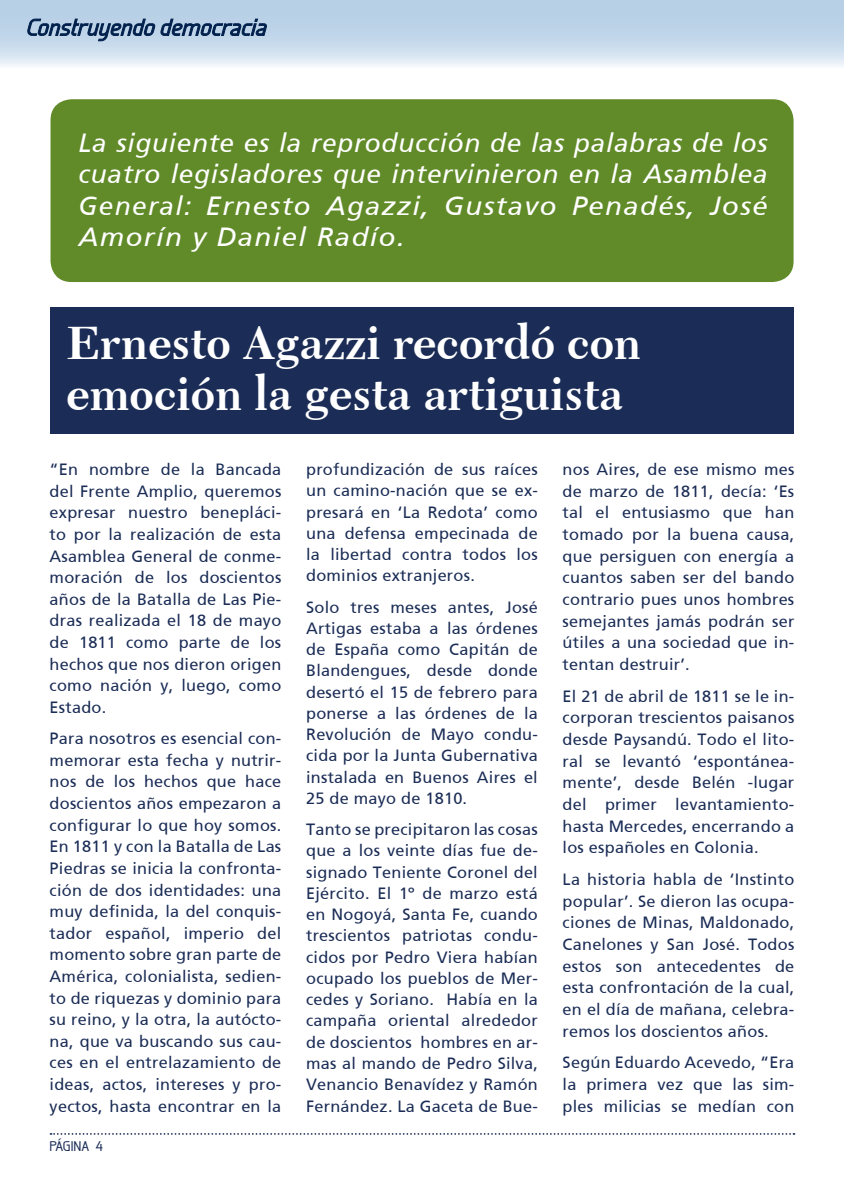
<style>
.page{position:relative;width:844px;height:1191px;background:#fff}
.page>*{position:absolute;margin:0;border:0;box-sizing:border-box;transform-origin:0 0}
.t1{font:700 49px/50.8px "Transitional 511 BT";color:#fff}
.t2{font:italic 26.25px/31.5px "Frutigerlarghe";letter-spacing:.05em;color:#fff;text-align:justify}
.t3{font:16.28px/21.5px "Frutigerlarghe Roman";letter-spacing:.015em;color:#1b2d56;text-align:justify}
.t4{font:500 14px "Galette";color:#1b2d56}
</style>
<div class="page">
<svg style="left:0;top:0;width:843px;height:66px;background:#c6d9eb"></svg>
<svg style="left:27px;top:19px;width:240px;height:22px;background:#7e97b3"></svg>
<svg style="left:50px;top:1133px;width:744px;height:1px"></svg>
<hr style="left:843px;top:0;width:1px;height:68px;background:#3077b8">
<div style="left:50px;top:99px;width:743px;height:183px;background:#618b29;border-radius:21px"></div>
<div style="left:50px;top:307px;width:744px;height:126px;background:#1b2d56"></div>
<h2 class="t2" style="left:78px;top:127px;width:690px">La siguiente es la reproducción de las palabras de los cuatro legisladores que intervinieron en la Asamblea General: Ernesto Agazzi, Gustavo Penadés, José Amorín y Daniel Radío.</h2>
<h1 class="t1" style="left:66px;top:316px;width:576px">Ernesto Agazzi recordó con emoción la gesta artiguista</h1>
<p class="t3" style="left:50px;top:458px;width:233px">“En nombre de la Bancada del Frente Amplio, queremos expresar nuestro benepláci&shy;to por la realización de esta Asamblea General de conme&shy;moración de los doscientos años de la Batalla de Las Pie&shy;dras realizada el 18 de mayo de 1811 como parte de los hechos que nos dieron origen como nación y, luego, como Estado.</p>
<p class="t3" style="left:50px;top:727px;width:233px">Para nosotros es esencial con&shy;memorar esta fecha y nutrir&shy;nos de los hechos que hace doscientos años empezaron a configurar lo que hoy somos.<br>En 1811 y con la Batalla de Las Piedras se inicia la confronta&shy;ción de dos identidades: una muy definida, la del conquis&shy;tador español, imperio del momento sobre gran parte de América, colonialista, sedien&shy;to de riquezas y dominio para su reino, y la otra, la autócto&shy;na, que va buscando sus cau&shy;ces en el entrelazamiento de ideas, actos, intereses y pro&shy;yectos, hasta encontrar en la</p>
<p class="t4" style="left:49px;top:1137px;width:55px">PÁGINA 4</p>
<p class="t3" style="left:306px;top:458px;width:233px">profundización de sus raíces un camino-nación que se ex&shy;presará en ‘La Redota’ como una defensa empecinada de la libertad contra todos los dominios extranjeros.</p>
<p class="t3" style="left:306px;top:596px;width:233px">Solo tres meses antes, José Artigas estaba a las órdenes de España como Capitán de Blandengues, desde donde desertó el 15 de febrero para ponerse a las órdenes de la Revolución de Mayo condu&shy;cida por la Junta Gubernativa instalada en Buenos Aires el 25 de mayo de 1810.</p>
<p class="t3" style="left:306px;top:818px;width:233px">Tanto se precipitaron las cosas que a los veinte días fue de&shy;signado Teniente Coronel del Ejército. El 1º de marzo está en Nogoyá, Santa Fe, cuando trescientos patriotas condu&shy;cidos por Pedro Viera habían ocupado los pueblos de Mer&shy;cedes y Soriano. Había en la campaña oriental alrededor de doscientos hombres en ar&shy;mas al mando de Pedro Silva, Venancio Benavídez y Ramón Fernández. La Gaceta de Bue-</p>
<p class="t3" style="left:562px;top:458px;width:233px">nos Aires, de ese mismo mes de marzo de 1811, decía: ‘Es tal el entusiasmo que han tomado por la buena causa, que persiguen con energía a cuantos saben ser del bando contrario pues unos hombres semejantes jamás podrán ser útiles a una sociedad que in&shy;tentan destruir’.</p>
<p class="t3" style="left:562px;top:685px;width:233px">El 21 de abril de 1811 se le in&shy;corporan trescientos paisanos desde Paysandú. Todo el lito&shy;ral se levantó ‘espontánea&shy;mente’, desde Belén -lugar del primer levantamiento&shy;hasta Mercedes, encerrando a los españoles en Colonia.</p>
<p class="t3" style="left:562px;top:868px;width:233px">La historia habla de ‘Instinto popular’. Se dieron las ocupa&shy;ciones de Minas, Maldonado, Canelones y San José. Todos estos son antecedentes de esta confrontación de la cual, en el día de mañana, celebra&shy;remos los doscientos años.</p>
<p class="t3" style="left:562px;top:1051px;width:233px">Según Eduardo Acevedo, “Era la primera vez que las sim&shy;ples milicias se medían con</p>
</div>
